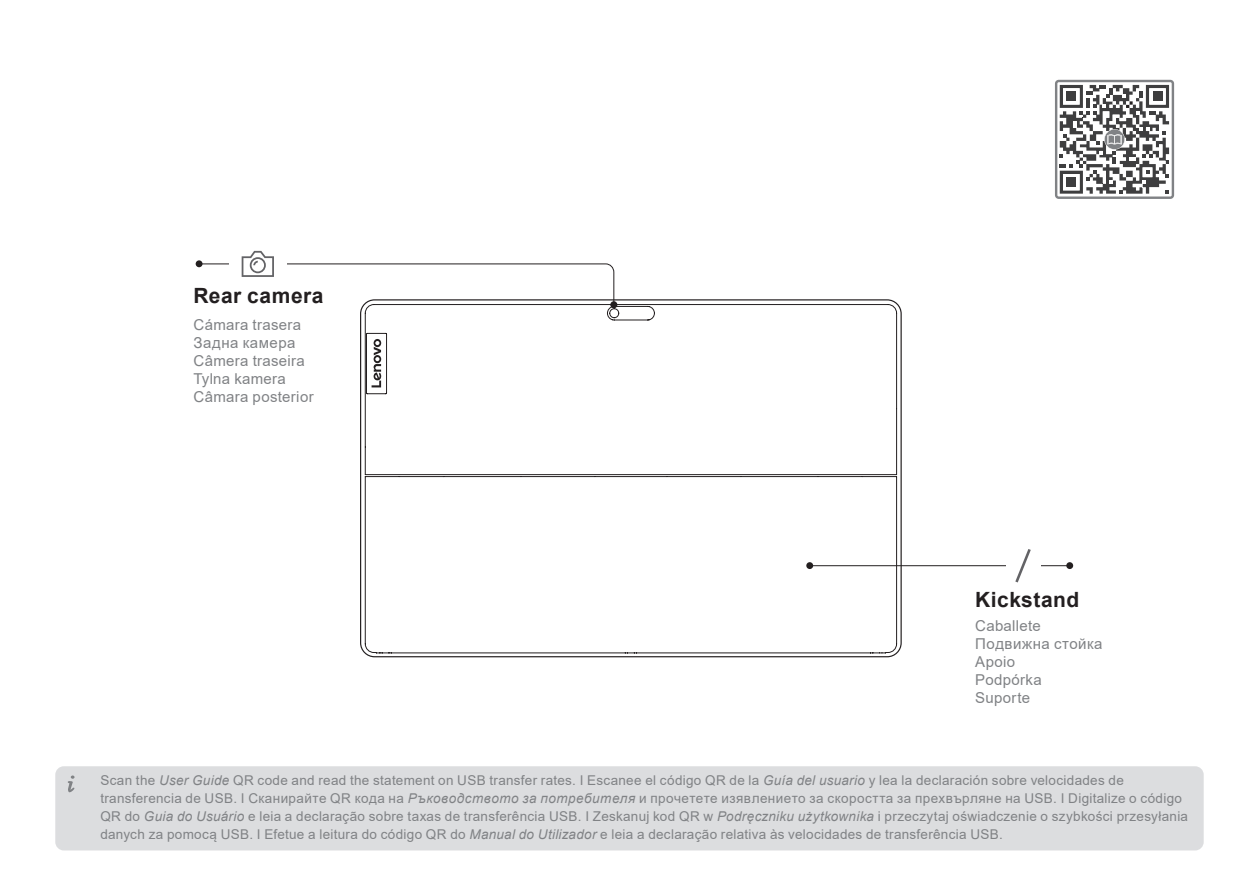
<style>
.page{position:relative;width:1259px;height:893px;background:#fff}
.page>*{position:absolute;margin:0;border:0;box-sizing:border-box;transform-origin:0 0}
.T2{font:700 21px "Arial";letter-spacing:.025em;color:#231f20}
.body_5pt{font:15px "Arial";letter-spacing:.025em;color:#808285}
.body_info_60_hui{font:13.5px/18px "Arial";letter-spacing:.02em;color:#808285}
.s1{font-style:italic}
</style>
<div class="page">
<svg style="left:360px;top:299px;width:541px;height:358px"></svg>
<svg style="left:365px;top:304px;width:532px;height:350px"></svg>
<svg style="left:366px;top:333px;width:21px;height:61px"></svg>
<div style="left:196px;top:260px;width:6px;height:7px;background:#231f20;border-radius:50%"></div>
<svg style="left:198px;top:251px;width:456px;height:69px"></svg>
<div style="left:806px;top:562px;width:7px;height:7px;background:#231f20;border-radius:50%"></div>
<div style="left:1066px;top:562px;width:7px;height:7px;background:#231f20;border-radius:50%"></div>
<hr style="left:809px;top:565px;width:260px;height:1px;background:#231f20">
<div style="left:1006px;top:556px;width:34px;height:19px;background:#fff"></div>
<svg style="left:1015px;top:549px;width:15px;height:33px"></svg>
<div style="left:55px;top:766px;width:1148px;height:84px;background:#dcdddf;border-radius:9px"></div>
<svg style="left:68px;top:775px;width:6px;height:17px"></svg>
<svg style="left:1059px;top:84px;width:111px;height:110px"></svg>
<div style="left:1055px;top:80px;width:119px;height:119px;border:2px solid #808285;border-radius:3px"></div>
<p class="T2" style="left:193px;top:281px;width:131px">Rear camera</p>
<p class="body_5pt" style="left:193px;top:314px;width:109px">Cámara trasera</p>
<p class="body_5pt" style="left:193px;top:332px;width:103px">Задна камера</p>
<p class="body_5pt" style="left:193px;top:350px;width:113px">Câmera traseira</p>
<p class="body_5pt" style="left:193px;top:368px;width:94px">Tylna kamera</p>
<p class="body_5pt" style="left:193px;top:386px;width:122px">Câmara posterior</p>
<p class="T2" style="left:975px;top:584px;width:106px">Kickstand</p>
<p class="body_5pt" style="left:975px;top:615px;width:67px">Caballete</p>
<p class="body_5pt" style="left:975px;top:633px;width:129px">Подвижна стойка</p>
<p class="body_5pt" style="left:975px;top:651px;width:41px">Apoio</p>
<p class="body_5pt" style="left:975px;top:669px;width:68px">Podpórka</p>
<p class="body_5pt" style="left:975px;top:687px;width:56px">Suporte</p>
<p class="body_info_60_hui" style="left:100px;top:771px;width:1089px">Scan the <span class="s1">User Guide</span> QR code and read the statement on USB transfer rates. I Escanee el código QR de la <span class="s1">Guía del usuario</span> y lea la declaración sobre velocidades de transferencia de USB. I Сканирайте QR кода на <span class="s1">Ръководството за потребителя</span> и прочетете изявлението за скоростта за прехвърляне на USB. I Digitalize o código QR do <span class="s1">Guia do Usuário</span> e leia a declaração sobre taxas de transferência USB. I Zeskanuj kod QR w <span class="s1">Podręczniku użytkownika</span> i przeczytaj oświadczenie o szybkości przesyłania danych za pomocą USB. I Efetue a leitura do código QR do <span class="s1">Manual do Utilizador</span> e leia a declaração relativa às velocidades de transferência USB.</p>
</div>
